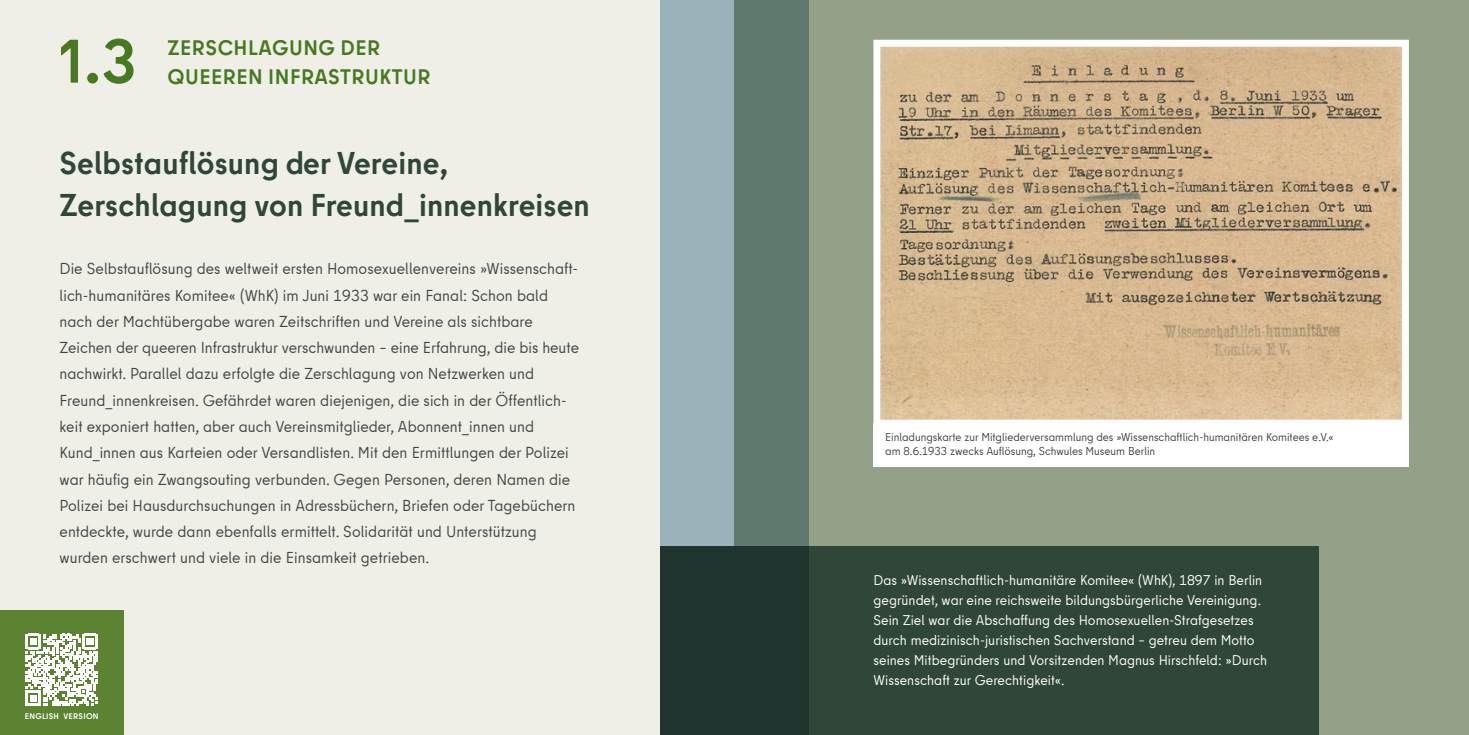
<style>
.page{position:relative;width:1469px;height:735px;background:#fff}
.page>*{position:absolute;margin:0;border:0;box-sizing:border-box;transform-origin:0 0}
.t1{font:700 61.25px "Berlin Type";color:#487922}
.t2{font:700 31.5px/42px "Berlin Type";letter-spacing:.005em;color:#304639}
.t3{font:700 21px "Berlin Type";letter-spacing:.025em;color:#487922}
.t4{font:15.75px/26.2px "Berlin Type Office";letter-spacing:.005em;color:#414546}
.t5{font:14px/20.1px "Berlin Type Office";letter-spacing:.005em;color:#fff}
.t6{font:11.38px/14px "Berlin Type Office";color:#414546}
.t7{font:700 8.22px "Berlin Type";letter-spacing:.03em;color:#fff}
</style>
<div class="page">
<div style="left:0;top:0;width:734px;height:734px;background:#efefe8"></div>
<div style="left:0;top:610px;width:124px;height:124px;background:#5b8331"></div>
<svg style="left:26px;top:633px;width:72px;height:72px"></svg>
<div style="left:734px;top:0;width:734px;height:734px;background:#94a087"></div>
<div style="left:660px;top:546px;width:658px;height:188px;background:#304639"></div>
<svg style="left:873px;top:39px;width:536px;height:391px;background:#ceb490"></svg>
<div style="left:873px;top:423px;width:535px;height:44px;background:#fff"></div>
<svg style="left:660px;top:0;width:149px;height:734px;background:#647c79"></svg>
<p class="t1" style="left:60px;top:22px;width:78px">1.3</p>
<p class="t3" style="left:167px;top:34px;width:214px">ZERSCHLAGUNG DER</p>
<p class="t3" style="left:167px;top:64px;width:264px">QUEEREN INFRASTRUKTUR</p>
<p class="t2" style="left:60px;top:142px;width:532px">Selbstauflösung der Vereine,<br>Zerschlagung von Freund_innenkreisen</p>
<p class="t4" style="left:60px;top:255px;width:521px">Die Selbstauflösung des weltweit ersten Homosexuellenvereins »Wissenschaft&shy;lich-humanitäres Komitee« (WhK) im Juni 1933 war ein Fanal: Schon bald nach der Machtübergabe waren Zeitschriften und Vereine als sichtbare Zeichen der queeren Infrastruktur verschwunden – eine Erfahrung, die bis heute nachwirkt. Parallel dazu erfolgte die Zerschlagung von Netzwerken und Freund_innenkreisen. Gefährdet waren diejenigen, die sich in der Öffentlich&shy;keit exponiert hatten, aber auch Vereinsmitglieder, Abonnent_innen und Kund_innen aus Karteien oder Versandlisten. Mit den Ermittlungen der Polizei war häufig ein Zwangsouting verbunden. Gegen Personen, deren Namen die Polizei bei Hausdurchsuchungen in Adressbüchern, Briefen oder Tagebüchern entdeckte, wurde dann ebenfalls ermittelt. Solidarität und Unterstützung wurden erschwert und viele in die Einsamkeit getrieben.</p>
<p class="t7" style="left:25px;top:710px;width:75px">ENGLISH VERSION</p>
<p class="t6" style="left:885px;top:430px;width:450px">Einladungskarte zur Mitgliederversammlung des »Wissenschaftlich-humanitären Komitees e.V.« am 8.6.1933 zwecks Auflösung, Schwules Museum Berlin</p>
<p class="t5" style="left:873px;top:569px;width:395px">Das »Wissenschaftlich-humanitäre Komitee« (WhK), 1897 in Berlin gegründet, war eine reichsweite bildungsbürgerliche Vereinigung.<br>Sein Ziel war die Abschaffung des Homosexuellen-Strafgesetzes durch medizinisch-juristischen Sachverstand – getreu dem Motto seines Mitbegründers und Vorsitzenden Magnus Hirschfeld: »Durch Wissenschaft zur Gerechtigkeit«.</p>
</div>
